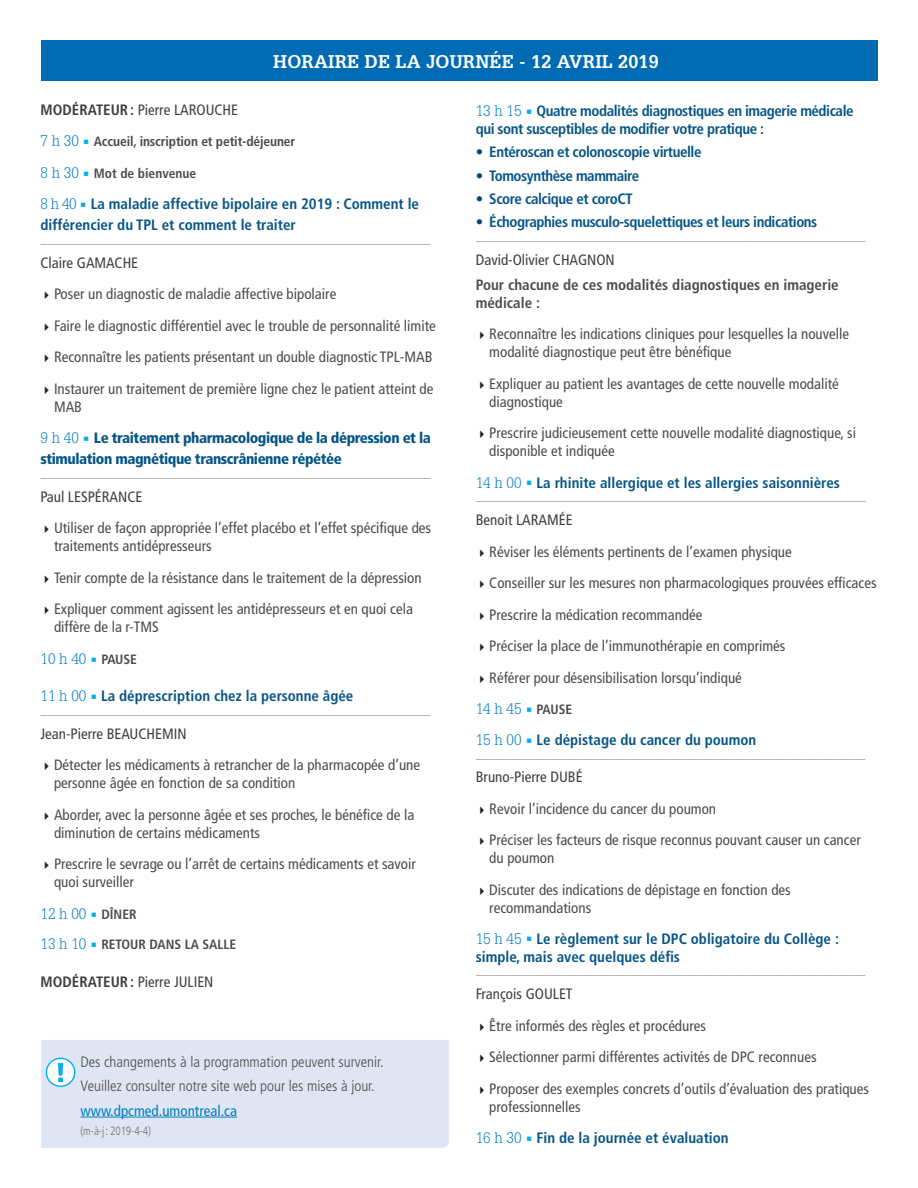
<style>
.page{position:relative;width:918px;height:1188px;background:#fff}
.page>*{position:absolute;margin:0;border:0;box-sizing:border-box;transform-origin:0 0}
.t1{font:700 18px "Glypha";letter-spacing:.01em;color:#fff}
.t2{font:condensed 15px/18px "Frutiger";color:#4b4c4d}
.t3{font:condensed 15px "Frutiger";color:#9d9fa2}
.Objectif_item{font:700 condensed 15px/21px "Frutiger";color:#075586}
.Objectif_item-2{font:700 condensed 15px/18px "Frutiger";letter-spacing:-.03em;color:#075586}
.t4{font:condensed 15px "Frutiger";color:#3e3e3f}
.Objectifs_du_program{font:300 condensed 15px "Frutiger";color:#4b4c4d}
.t5{font:900 condensed 15px/21px "Frutiger";letter-spacing:-.03em;color:#075586}
.Objectif_item-3{font:700 condensed 15px/18px "Frutiger";color:#4b4c4d}
.t6{font:300 15px "Glypha";color:#007ec5}
.t7{font:condensed 15px "Frutiger";color:#007ec5}
.t8{font:700 condensed 13.5px "Frutiger";letter-spacing:-.01em;color:#4b4c4d}
.Objectifs_du_program-2{font:300 condensed 12px "Frutiger";color:#6f7073;scale:.93 1}
.s1{font-weight:700}
.s2{font-family:"Glypha";font-weight:300;font-stretch:normal;font-size:15px;color:#007ec5}
.s3{font-family:"Glypha";font-weight:300;font-stretch:normal;color:#007ec5}
.s4{font-family:"Frutiger";font-weight:700;font-stretch:condensed;font-size:13.5px;color:#4b4c4d}
.s5{color:#064975}
</style>
<div class="page">
<div style="left:41px;top:40px;width:837px;height:41px;background:#006bb5"></div>
<div style="left:41px;top:1040px;width:408px;height:108px;background:#e0e5f3"></div>
<hr style="left:80px;top:1117px;width:157px;height:1px;background:#007ec5">
<div style="left:46px;top:1058px;width:29px;height:28px;background:#fff;border-radius:50%"></div>
<div style="left:46px;top:1058px;width:29px;height:29px;border:1px solid #00aeef;border-radius:50%"></div>
<svg style="left:58px;top:1063px;width:5px;height:19px"></svg>
<p class="t1" style="left:273px;top:50px;width:387px">HORAIRE DE LA JOURNÉE - 12 AVRIL 2019</p>
<p class="t4" style="left:40px;top:101px;width:199px"><span class="s1">MODÉRATEUR:</span> Pierre LAROUCHE</p>
<p class="t8" style="left:40px;top:134px;width:256px"><span class="s2">7 h 30</span> Accueil, inscription et petit-déjeuner</p>
<p class="t8" style="left:40px;top:165px;width:157px"><span class="s2">8 h 30</span> Mot de bienvenue</p>
<p class="Objectif_item" style="left:40px;top:194px;width:380px"><span class="s3">8 h 40</span> La maladie affective bipolaire en 2019 : Comment le différencier du TPL et comment le traiter</p>
<p class="t3" style="left:40px;top:229px;width:391px">____________________________________________________</p>
<p class="t4" style="left:40px;top:254px;width:99px">Claire GAMACHE</p>
<p class="t2" style="left:54px;top:285px;width:284px">Poser un diagnostic de maladie affective bipolaire</p>
<p class="t2" style="left:54px;top:317px;width:383px">Faire le diagnostic différentiel avec le trouble de personnalité limite</p>
<p class="t2" style="left:54px;top:348px;width:380px">Reconnaître les patients présentant un double diagnostic TPL-MAB</p>
<p class="t2" style="left:54px;top:380px;width:381px">Instaurer un traitement de première ligne chez le patient atteint de<br>MAB</p>
<p class="t5" style="left:40px;top:428px;width:392px"><span class="s3">9 h 40</span> Le traitement pharmacologique de la dépression et la stimulation magnétique transcrânienne répétée</p>
<p class="t3" style="left:40px;top:463px;width:391px">____________________________________________________</p>
<p class="t4" style="left:40px;top:488px;width:103px">Paul LESPÉRANCE</p>
<p class="t2" style="left:54px;top:519px;width:379px">Utiliser de façon appropriée l’effet placébo et l’effet spécifique des traitements antidépresseurs</p>
<p class="t2" style="left:54px;top:569px;width:369px">Tenir compte de la résistance dans le traitement de la dépression</p>
<p class="t2" style="left:54px;top:600px;width:360px">Expliquer comment agissent les antidépresseurs et en quoi cela diffère de la r-TMS</p>
<p class="t6" style="left:40px;top:650px;width:98px">10 h 40 <span class="s4">PAUSE</span></p>
<p class="Objectif_item" style="left:40px;top:686px;width:314px"><span class="s3">11 h 00</span> La déprescription chez la personne âgée</p>
<p class="t3" style="left:40px;top:700px;width:391px">____________________________________________________</p>
<p class="t4" style="left:40px;top:725px;width:148px">Jean-Pierre BEAUCHEMIN</p>
<p class="t2" style="left:54px;top:756px;width:368px">Détecter les médicaments à retrancher de la pharmacopée d’une personne âgée en fonction de sa condition</p>
<p class="t2" style="left:54px;top:806px;width:362px">Aborder, avec la personne âgée et ses proches, le bénéfice de la diminution de certains médicaments</p>
<p class="t2" style="left:54px;top:855px;width:363px">Prescrire le sevrage ou l’arrêt de certains médicaments et savoir quoi surveiller</p>
<p class="t6" style="left:40px;top:905px;width:98px">12 h 00 <span class="s4">DÎNER</span></p>
<p class="t8" style="left:40px;top:936px;width:197px"><span class="s2">13 h 10</span> RETOUR DANS LA SALLE</p>
<p class="t4" style="left:40px;top:973px;width:174px"><span class="s1">MODÉRATEUR:</span> Pierre JULIEN</p>
<p class="Objectifs_du_program" style="left:80px;top:1054px;width:305px">Des changements à la programmation peuvent survenir.</p>
<p class="Objectifs_du_program" style="left:80px;top:1077px;width:296px">Veuillez consulter notre site web pour les mises à jour.</p>
<p class="t7" style="left:80px;top:1102px;width:158px">www.dpcmed.umontreal.ca</p>
<p class="Objectifs_du_program-2" style="left:80px;top:1125px;width:77px">(m-à-j: 2019-4-4)</p>
<p class="Objectif_item-2" style="left:476px;top:102px;width:379px"><span class="s3">13 h 15</span> Quatre modalités diagnostiques en imagerie médicale qui sont susceptibles de modifier votre pratique :</p>
<p class="Objectif_item-2" style="left:476px;top:143px;width:227px"><span class="s5">•</span> Entéroscan et colonoscopie virtuelle</p>
<p class="Objectif_item-2" style="left:476px;top:166px;width:165px"><span class="s5">•</span> Tomosynthèse mammaire</p>
<p class="Objectif_item-2" style="left:476px;top:190px;width:158px"><span class="s5">•</span> Score calcique et coroCT</p>
<p class="Objectif_item-2" style="left:476px;top:213px;width:343px"><span class="s5">•</span> Échographies musculo-squelettiques et leurs indications</p>
<p class="t3" style="left:476px;top:226px;width:391px">____________________________________________________</p>
<p class="t4" style="left:476px;top:251px;width:140px">David-Olivier CHAGNON</p>
<p class="Objectif_item-3" style="left:476px;top:275px;width:364px">Pour chacune de ces modalités diagnostiques en imagerie médicale :</p>
<p class="t2" style="left:489px;top:325px;width:361px">Reconnaître les indications cliniques pour lesquelles la nouvelle modalité diagnostique peut être bénéfique</p>
<p class="t2" style="left:489px;top:375px;width:351px">Expliquer au patient les avantages de cette nouvelle modalité diagnostique</p>
<p class="t2" style="left:489px;top:424px;width:368px">Prescrire judicieusement cette nouvelle modalité diagnostique, si disponible et indiquée</p>
<p class="Objectif_item" style="left:476px;top:472px;width:366px"><span class="s3">14 h 00</span> La rhinite allergique et les allergies saisonnières</p>
<p class="t3" style="left:476px;top:486px;width:391px">____________________________________________________</p>
<p class="t4" style="left:476px;top:511px;width:98px">Benoit LARAMÉE</p>
<p class="t2" style="left:489px;top:543px;width:304px">Réviser les éléments pertinents de l’examen physique</p>
<p class="t2" style="left:489px;top:574px;width:389px">Conseiller sur les mesures non pharmacologiques prouvées efficaces</p>
<p class="t2" style="left:489px;top:606px;width:215px">Prescrire la médication recommandée</p>
<p class="t2" style="left:489px;top:637px;width:298px">Préciser la place de l’immunothérapie en comprimés</p>
<p class="t2" style="left:489px;top:669px;width:254px">Référer pour désensibilisation lorsqu’indiqué</p>
<p class="t6" style="left:476px;top:700px;width:98px">14 h 45 <span class="s4">PAUSE</span></p>
<p class="Objectif_item" style="left:476px;top:729px;width:282px"><span class="s3">15 h 00</span> Le dépistage du cancer du poumon</p>
<p class="t3" style="left:476px;top:744px;width:391px">____________________________________________________</p>
<p class="t4" style="left:476px;top:768px;width:108px">Bruno-Pierre DUBÉ</p>
<p class="t2" style="left:489px;top:800px;width:228px">Revoir l’incidence du cancer du poumon</p>
<p class="t2" style="left:489px;top:831px;width:373px">Préciser les facteurs de risque reconnus pouvant causer un cancer du poumon</p>
<p class="t2" style="left:489px;top:881px;width:303px">Discuter des indications de dépistage en fonction des recommandations</p>
<p class="Objectif_item" style="left:476px;top:929px;width:365px;line-height:18px"><span class="s3">15 h 45</span> Le règlement sur le DPC obligatoire du Collège : simple, mais avec quelques défis</p>
<p class="t3" style="left:476px;top:960px;width:391px">____________________________________________________</p>
<p class="t4" style="left:476px;top:985px;width:98px">François GOULET</p>
<p class="t2" style="left:489px;top:1017px;width:218px">Être informés des règles et procédures</p>
<p class="t2" style="left:489px;top:1048px;width:329px">Sélectionner parmi différentes activités de DPC reconnues</p>
<p class="t2" style="left:489px;top:1080px;width:381px">Proposer des exemples concrets d’outils d’évaluation des pratiques professionnelles</p>
<p class="Objectif_item" style="left:476px;top:1127px;width:254px"><span class="s3">16 h 30</span> Fin de la journée et évaluation</p>
</div>
